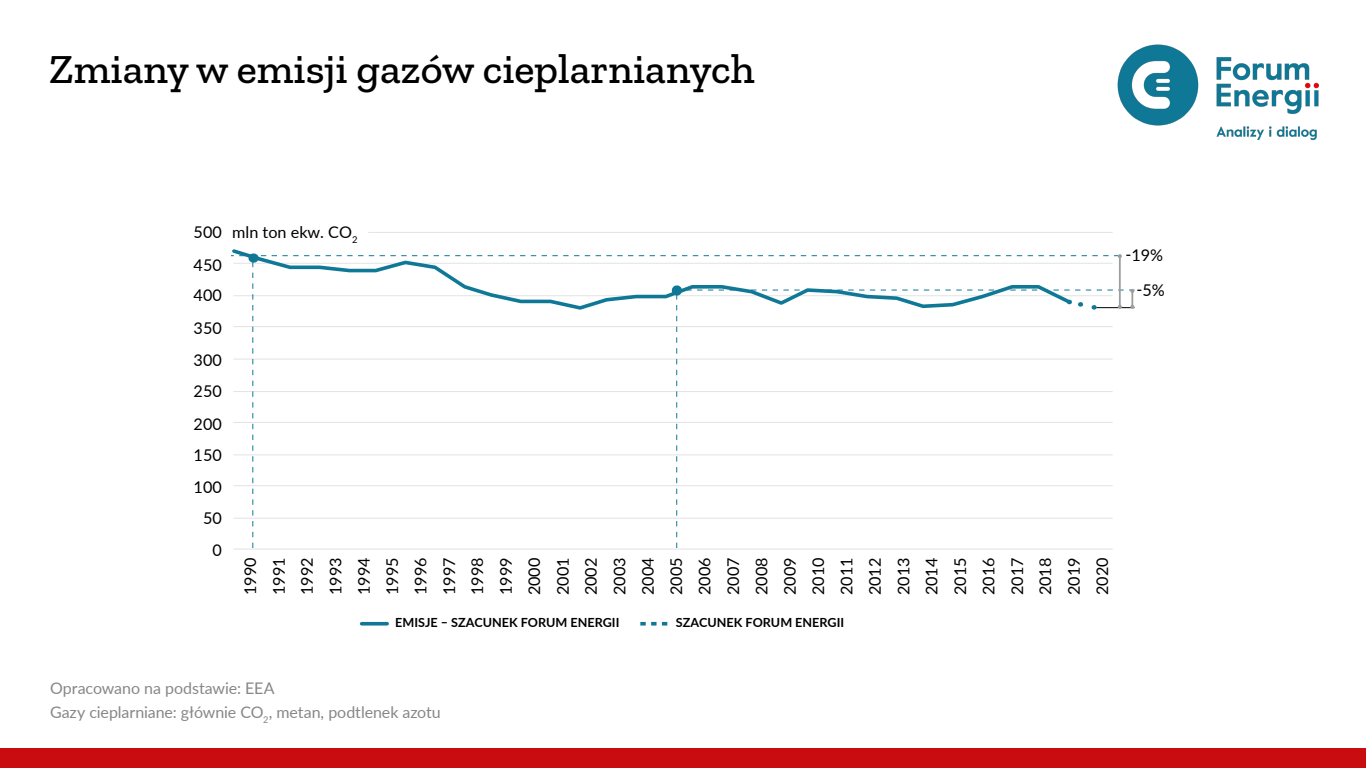
<style>
.page{position:relative;width:1366px;height:768px;background:#fff}
.page>*{position:absolute;margin:0;border:0;box-sizing:border-box;transform-origin:0 0}
.t1{font:500 42px "Zilla Slab";color:#000}
.t2{font:16.2px/28.4px "Lato";color:#000;text-align:justify}
.List_Paragraph{font:16px "Lato";letter-spacing:-.005em;color:#878787}
.t3{font:700 12.6px "Lato";color:#000}
</style>
<div class="page">
<div style="left:0;top:748px;width:1366px;height:20px;background:#c90c0f"></div>
<img style="left:1117px;top:44px;width:202px;height:96px">
<hr style="left:368px;top:232px;width:745px;height:1px;background:#e3e3e3">
<hr style="left:233px;top:549px;width:880px;height:1px;background:#e3e3e3">
<svg style="left:362px;top:622px;width:25px;height:4px"></svg>
<svg style="left:640px;top:622px;width:28px;height:4px"></svg>
<svg style="left:231px;top:253px;width:903px;height:295px"></svg>
<p class="t1" style="left:49px;top:46px;width:707px">Zmiany w emisji gazów cieplarnianych</p>
<p class="t2" style="left:194px;top:217px;width:30px">500</p>
<p class="t2" style="left:194px;top:250px;width:30px">450</p>
<p class="t2" style="left:194px;top:281px;width:30px">400</p>
<p class="t2" style="left:194px;top:313px;width:30px">350</p>
<p class="t2" style="left:194px;top:346px;width:30px">300</p>
<p class="t2" style="left:194px;top:376px;width:30px">250</p>
<p class="t2" style="left:194px;top:409px;width:30px">200</p>
<p class="t2" style="left:194px;top:440px;width:30px">150</p>
<p class="t2" style="left:194px;top:472px;width:30px">100</p>
<p class="t2" style="left:203px;top:503px;width:20px">50</p>
<p class="t2" style="left:212px;top:536px;width:11px">0</p>
<p class="t2" style="left:232px;top:217px;width:127px">mln ton ekw. CO<sub>2</sub></p>
<p class="t2" style="left:235px;top:595px;width:39px;rotate:-90deg">1990<br>1991<br>1992<br>1993<br>1994<br>1995<br>1996<br>1997<br>1998<br>1999<br>2000<br>2001<br>2002<br>2003<br>2004<br>2005<br>2006<br>2007<br>2008<br>2009<br>2010<br>2011<br>2012<br>2013<br>2014<br>2015<br>2016<br>2017<br>2018<br>2019<br>2020</p>
<p class="t3" style="left:395px;top:613px;width:226px">EMISJE – SZACUNEK FORUM ENERGII</p>
<p class="t3" style="left:676px;top:613px;width:170px">SZACUNEK FORUM ENERGII</p>
<p class="t2" style="left:1126px;top:237px;width:41px;line-height:34.8px;text-align:right">-19% -5%</p>
<p class="List_Paragraph" style="left:50px;top:677px;width:226px">Opracowano na podstawie: EEA</p>
<p class="List_Paragraph" style="left:50px;top:701px;width:392px">Gazy cieplarniane: głównie CO<sub>2</sub>, metan, podtlenek azotu</p>
</div>
